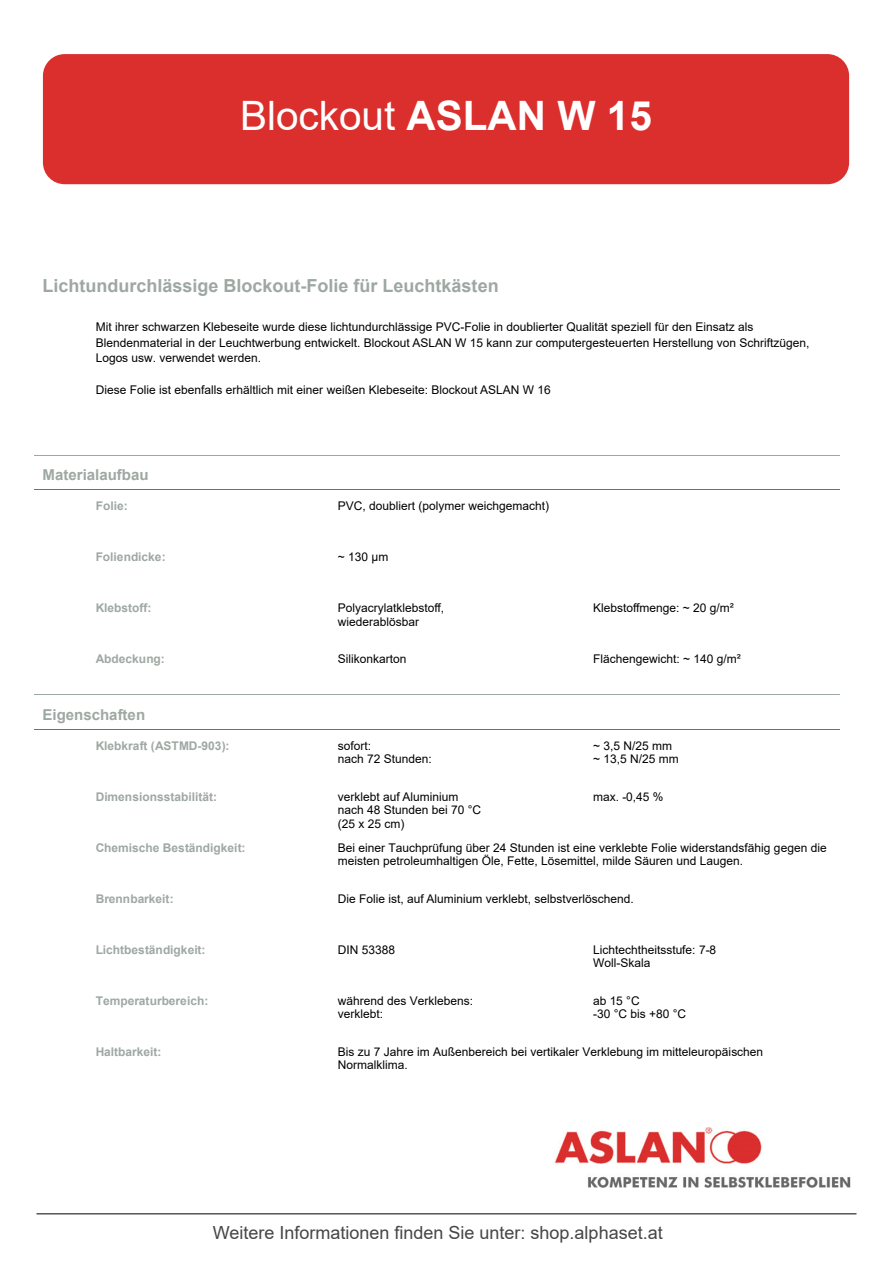
<style>
.page{position:relative;width:893px;height:1263px;background:#fff}
.page>*{position:absolute;margin:0;border:0;box-sizing:border-box;transform-origin:0 0}
.t1{font:40.5px "Arial";color:#fff}
.t2{font:18px "Arial";color:#464646}
.t3{font:700 18px "Arial";color:#9ea8a2}
.t4{font:700 15px "Arial";color:#9ea8a2}
.t5{font:12px/13.8px "Arial";color:#000}
.t6{font:700 12px "Arial";color:#9ea8a2}
.s1{font-weight:700}
</style>
<div class="page">
<img style="left:555px;top:1128px;width:296px;height:60px">
<div style="left:43px;top:54px;width:806px;height:130px;background:#db2f2d;border-radius:22px"></div>
<hr style="left:34px;top:455px;width:806px;height:1px;background:#9ea8a2">
<hr style="left:34px;top:490px;width:806px;height:1px;background:#de4246">
<hr style="left:34px;top:694px;width:552px;height:1px;background:#9ea8a2">
<hr style="left:586px;top:694px;width:254px;height:1px;background:#9ea8a2">
<hr style="left:34px;top:729px;width:552px;height:1px;background:#de4246">
<hr style="left:586px;top:729px;width:254px;height:1px;background:#de4246">
<hr style="left:37px;top:1214px;width:819px;height:1px;background:#000">
<h1 class="t1" style="left:240px;top:100px;width:413px">Blockout <span class="s1">ASLAN W 15</span></h1>
<h2 class="t3" style="left:43px;top:279px;width:458px">Lichtundurchlässige Blockout-Folie für Leuchtkästen</h2>
<p class="t5" style="left:96px;top:320px;width:715px;line-height:15.9px">Mit ihrer schwarzen Klebeseite wurde diese lichtundurchlässige PVC-Folie in doublierter Qualität speziell für den Einsatz als<br>Blendenmaterial in der Leuchtwerbung entwickelt. Blockout ASLAN W 15 kann zur computergesteuerten Herstellung von Schriftzügen,<br>Logos usw. verwendet werden.</p>
<p class="t5" style="left:96px;top:384px;width:457px">Diese Folie ist ebenfalls erhältlich mit einer weißen Klebeseite: Blockout ASLAN W 16</p>
<p class="t4" style="left:43px;top:469px;width:107px">Materialaufbau</p>
<p class="t6" style="left:96px;top:501px;width:34px">Folie:</p>
<p class="t5" style="left:338px;top:500px;width:213px">PVC, doubliert (polymer weichgemacht)</p>
<p class="t6" style="left:96px;top:552px;width:71px">Foliendicke:</p>
<p class="t5" style="left:338px;top:551px;width:52px">~ 130 μm</p>
<p class="t6" style="left:96px;top:603px;width:57px">Klebstoff:</p>
<p class="t5" style="left:338px;top:602px;width:108px">Polyacrylatklebstoff, wiederablösbar</p>
<p class="t5" style="left:593px;top:602px;width:142px">Klebstoffmenge: ~ 20 g/m²</p>
<p class="t6" style="left:96px;top:654px;width:71px">Abdeckung:</p>
<p class="t5" style="left:338px;top:653px;width:70px">Silikonkarton</p>
<p class="t5" style="left:593px;top:653px;width:149px">Flächengewicht: ~ 140 g/m²</p>
<p class="t4" style="left:43px;top:709px;width:104px">Eigenschaften</p>
<p class="t6" style="left:96px;top:741px;width:135px">Klebkraft (ASTMD-903):</p>
<p class="t5" style="left:338px;top:740px;width:96px">sofort:<br>nach 72 Stunden:</p>
<p class="t5" style="left:593px;top:740px;width:87px">~ 3,5 N/25 mm ~ 13,5 N/25 mm</p>
<p class="t6" style="left:96px;top:792px;width:123px">Dimensionsstabilität:</p>
<p class="t5" style="left:338px;top:791px;width:145px">verklebt auf Aluminium nach 48 Stunden bei 70 °C (25 x 25 cm)</p>
<p class="t5" style="left:593px;top:791px;width:72px">max. -0,45 %</p>
<p class="t6" style="left:96px;top:843px;width:151px">Chemische Beständigkeit:</p>
<p class="t5" style="left:338px;top:842px;width:490px">Bei einer Tauchprüfung über 24 Stunden ist eine verklebte Folie widerstandsfähig gegen die meisten petroleumhaltigen Öle, Fette, Lösemittel, milde Säuren und Laugen.</p>
<p class="t6" style="left:96px;top:894px;width:79px">Brennbarkeit:</p>
<p class="t5" style="left:338px;top:893px;width:298px">Die Folie ist, auf Aluminium verklebt, selbstverlöschend.</p>
<p class="t6" style="left:96px;top:945px;width:111px">Lichtbeständigkeit:</p>
<p class="t5" style="left:338px;top:944px;width:59px">DIN 53388</p>
<p class="t5" style="left:593px;top:944px;width:125px">Lichtechtheitsstufe: 7-8<br>Woll-Skala</p>
<p class="t6" style="left:96px;top:996px;width:114px">Temperaturbereich:</p>
<p class="t5" style="left:338px;top:995px;width:137px">während des Verklebens: verklebt:</p>
<p class="t5" style="left:593px;top:995px;width:95px">ab 15 °C<br>-30 °C bis +80 °C</p>
<p class="t6" style="left:96px;top:1047px;width:67px">Haltbarkeit:</p>
<p class="t5" style="left:338px;top:1046px;width:427px">Bis zu 7 Jahre im Außenbereich bei vertikaler Verklebung im mitteleuropäischen<br>Normalklima.</p>
<h2 class="t2" style="left:213px;top:1226px;width:451px">Weitere Informationen finden Sie unter: shop.alphaset.at</h2>
</div>
